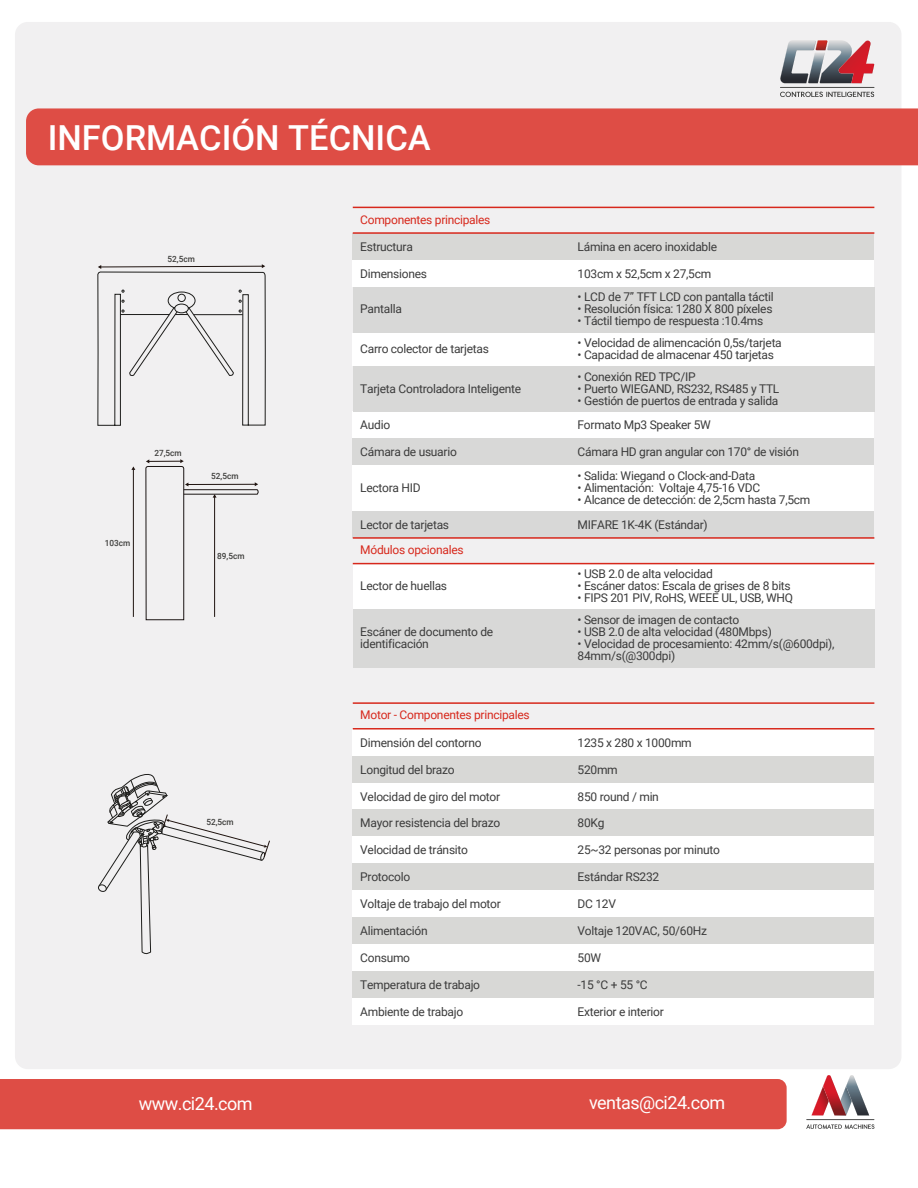
<style>
.page{position:relative;width:918px;height:1188px;background:#fff}
.page>*{position:absolute;margin:0;border:0;box-sizing:border-box;transform-origin:0 0}
.t1{font:500 34.5px "Roboto";color:#fff}
.t2{font:18px "Roboto";letter-spacing:-.03em;color:#fff}
.t3{font:12px/12px "Roboto";letter-spacing:-.02em;color:#3b3b3b}
.t4{font:12px "Roboto";letter-spacing:-.02em;color:#d7281c}
.t5{font:500 8.55px "Roboto";color:#3d3d3b}
</style>
<div class="page">
<div style="left:15px;top:22px;width:886px;height:1047px;background:#f1f0f1;border-radius:13px"></div>
<div style="left:0;top:1079px;width:787px;height:50px;background:#de4d45"></div>
<div style="left:26px;top:108px;width:892px;height:57px;background:#de4d45"></div>
<svg style="left:811px;top:1075px;width:58px;height:41px"></svg>
<hr style="left:806px;top:1119px;width:68px;height:1px;background:#3c3c3b">
<svg style="left:806px;top:1124px;width:68px;height:5px"></svg>
<hr style="left:780px;top:87px;width:94px;height:1px;background:#3c3c3b">
<svg style="left:780px;top:40px;width:94px;height:43px"></svg>
<svg style="left:780px;top:92px;width:94px;height:5px"></svg>
<svg style="left:97px;top:264px;width:169px;height:162px"></svg>
<hr style="left:133px;top:469px;width:1px;height:148px;background:#1f130f">
<svg style="left:145px;top:459px;width:114px;height:161px"></svg>
<svg style="left:98px;top:774px;width:172px;height:181px"></svg>
<div style="left:353px;top:465px;width:521px;height:46px;background:#fff"></div>
<div style="left:353px;top:287px;width:521px;height:46px;background:#d8d8d7"></div>
<div style="left:353px;top:233px;width:521px;height:27px;background:#d8d8d6"></div>
<div style="left:353px;top:260px;width:521px;height:27px;background:#fff"></div>
<div style="left:353px;top:411px;width:521px;height:27px;background:#fff"></div>
<div style="left:353px;top:511px;width:521px;height:27px;background:#d8d8d7"></div>
<div style="left:353px;top:438px;width:521px;height:27px;background:#d8d8d7"></div>
<div style="left:353px;top:366px;width:521px;height:45px;background:#d8d8d7"></div>
<div style="left:353px;top:333px;width:521px;height:33px;background:#fff"></div>
<hr style="left:353px;top:232px;width:521px;height:2px;background:#d7281c">
<hr style="left:353px;top:207px;width:521px;height:1px;background:#d7281c">
<div style="left:353px;top:564px;width:521px;height:45px;background:#fff"></div>
<div style="left:353px;top:609px;width:521px;height:59px;background:#d8d8d7"></div>
<hr style="left:353px;top:563px;width:521px;height:1px;background:#d7281c">
<hr style="left:353px;top:537px;width:521px;height:2px;background:#d7281c">
<div style="left:353px;top:917px;width:521px;height:27px;background:#d8d8d6"></div>
<div style="left:353px;top:890px;width:521px;height:27px;background:#fff"></div>
<div style="left:353px;top:944px;width:521px;height:27px;background:#fff"></div>
<div style="left:353px;top:971px;width:521px;height:27px;background:#d8d8d6"></div>
<div style="left:353px;top:783px;width:521px;height:27px;background:#fff"></div>
<div style="left:353px;top:729px;width:521px;height:27px;background:#fff"></div>
<div style="left:353px;top:756px;width:521px;height:27px;background:#d8d8d6"></div>
<div style="left:353px;top:863px;width:521px;height:27px;background:#d8d8d6"></div>
<div style="left:353px;top:810px;width:521px;height:26px;background:#d8d8d6"></div>
<div style="left:353px;top:998px;width:521px;height:27px;background:#fff"></div>
<div style="left:353px;top:836px;width:521px;height:27px;background:#fff"></div>
<hr style="left:353px;top:728px;width:521px;height:2px;background:#d7281c">
<hr style="left:353px;top:702px;width:521px;height:2px;background:#d7281c">
<h1 class="t1" style="left:48px;top:113px;width:385px">INFORMACIÓN TÉCNICA</h1>
<p class="t5" style="left:168px;top:253px;width:29px">52,5cm</p>
<p class="t5" style="left:154px;top:447px;width:29px">27,5cm</p>
<p class="t5" style="left:105px;top:537px;width:27px">103cm</p>
<p class="t5" style="left:211px;top:470px;width:29px">52,5cm</p>
<p class="t5" style="left:217px;top:550px;width:29px">89,5cm</p>
<p class="t5" style="left:206px;top:816px;width:29px">52,5cm</p>
<p class="t4" style="left:360px;top:211px;width:132px">Componentes principales</p>
<p class="t3" style="left:360px;top:240px;width:54px">Estructura</p>
<p class="t3" style="left:578px;top:240px;width:141px">Lámina en acero inoxidable</p>
<p class="t3" style="left:360px;top:267px;width:68px">Dimensiones</p>
<p class="t3" style="left:578px;top:267px;width:135px">103cm x 52,5cm x 27,5cm</p>
<p class="t3" style="left:360px;top:303px;width:43px">Pantalla</p>
<p class="t3" style="left:360px;top:342px;width:130px">Carro colector de tarjetas</p>
<p class="t3" style="left:360px;top:382px;width:162px">Tarjeta Controladora Inteligente</p>
<p class="t3" style="left:578px;top:291px;width:198px">• LCD de 7” TFT LCD con pantalla táctil</p>
<p class="t3" style="left:578px;top:303px;width:196px">• Resolución física: 1280 X 800 píxeles</p>
<p class="t3" style="left:578px;top:315px;width:187px">• Táctil tiempo de respuesta :10.4ms</p>
<p class="t3" style="left:578px;top:337px;width:206px">• Velocidad de alimencación 0,5s/tarjeta</p>
<p class="t3" style="left:578px;top:349px;width:198px">• Capacidad de almacenar 450 tarjetas</p>
<p class="t3" style="left:578px;top:370px;width:120px">• Conexión RED TPC/IP</p>
<p class="t3" style="left:578px;top:382px;width:203px">• Puerto WIEGAND, RS232, RS485 y TTL</p>
<p class="t3" style="left:578px;top:394px;width:202px">• Gestión de puertos de entrada y salida</p>
<p class="t3" style="left:360px;top:419px;width:31px">Audio</p>
<p class="t3" style="left:578px;top:419px;width:135px">Formato Mp3 Speaker 5W</p>
<p class="t3" style="left:360px;top:446px;width:98px">Cámara de usuario</p>
<p class="t3" style="left:578px;top:446px;width:223px">Cámara HD gran angular con 170° de visión</p>
<p class="t3" style="left:360px;top:481px;width:62px">Lectora HID</p>
<p class="t3" style="left:578px;top:469px;width:179px">• Salida: Wiegand o Clock-and-Data</p>
<p class="t3" style="left:578px;top:481px;width:184px">• Alimentación: Voltaje 4,75-16 VDC</p>
<p class="t3" style="left:578px;top:493px;width:234px">• Alcance de detección: de 2,5cm hasta 7,5cm</p>
<p class="t3" style="left:360px;top:518px;width:90px">Lector de tarjetas</p>
<p class="t3" style="left:578px;top:518px;width:132px">MIFARE 1K-4K (Estándar)</p>
<p class="t4" style="left:360px;top:541px;width:105px">Módulos opcionales</p>
<p class="t3" style="left:360px;top:580px;width:88px">Lector de huellas</p>
<p class="t3" style="left:360px;top:625px;width:134px">Escáner de documento de identificación</p>
<p class="t4" style="left:360px;top:707px;width:171px">Motor - Componentes principales</p>
<p class="t3" style="left:578px;top:568px;width:137px">• USB 2.0 de alta velocidad</p>
<p class="t3" style="left:578px;top:580px;width:215px">• Escáner datos: Escala de grises de 8 bits</p>
<p class="t3" style="left:578px;top:592px;width:217px">• FIPS 201 PIV, RoHS, WEEE UL, USB, WHQ</p>
<p class="t3" style="left:578px;top:614px;width:163px">• Sensor de imagen de contacto</p>
<p class="t3" style="left:578px;top:626px;width:196px">• USB 2.0 de alta velocidad (480Mbps)</p>
<p class="t3" style="left:578px;top:638px;width:258px">• Velocidad de procesamiento: 42mm/s(@600dpi),<br>84mm/s(@300dpi)</p>
<p class="t3" style="left:360px;top:736px;width:123px">Dimensión del contorno</p>
<p class="t3" style="left:578px;top:736px;width:116px">1235 x 280 x 1000mm</p>
<p class="t3" style="left:360px;top:763px;width:96px">Longitud del brazo</p>
<p class="t3" style="left:578px;top:763px;width:42px">520mm</p>
<p class="t3" style="left:360px;top:790px;width:141px">Velocidad de giro del motor</p>
<p class="t3" style="left:578px;top:790px;width:83px">850 round / min</p>
<p class="t3" style="left:360px;top:817px;width:142px">Mayor resistencia del brazo</p>
<p class="t3" style="left:578px;top:817px;width:28px">80Kg</p>
<p class="t3" style="left:360px;top:844px;width:109px">Velocidad de tránsito</p>
<p class="t3" style="left:578px;top:844px;width:144px">25~32 personas por minuto</p>
<p class="t3" style="left:360px;top:871px;width:51px">Protocolo</p>
<p class="t3" style="left:578px;top:871px;width:83px">Estándar RS232</p>
<p class="t3" style="left:360px;top:898px;width:142px">Voltaje de trabajo del motor</p>
<p class="t3" style="left:578px;top:898px;width:40px">DC 12V</p>
<p class="t3" style="left:360px;top:924px;width:69px">Alimentación</p>
<p class="t3" style="left:578px;top:924px;width:131px">Voltaje 120VAC, 50/60Hz</p>
<p class="t3" style="left:360px;top:951px;width:51px">Consumo</p>
<p class="t3" style="left:578px;top:951px;width:25px">50W</p>
<p class="t3" style="left:360px;top:978px;width:121px">Temperatura de trabajo</p>
<p class="t3" style="left:578px;top:978px;width:72px">-15 °C + 55 °C</p>
<p class="t3" style="left:360px;top:1005px;width:105px">Ambiente de trabajo</p>
<p class="t3" style="left:578px;top:1005px;width:88px">Exterior e interior</p>
<h2 class="t2" style="left:139px;top:1091px;width:115px">www.ci24.com</h2>
<h2 class="t2" style="left:589px;top:1090px;width:138px">ventas@ci24.com</h2>
</div>
